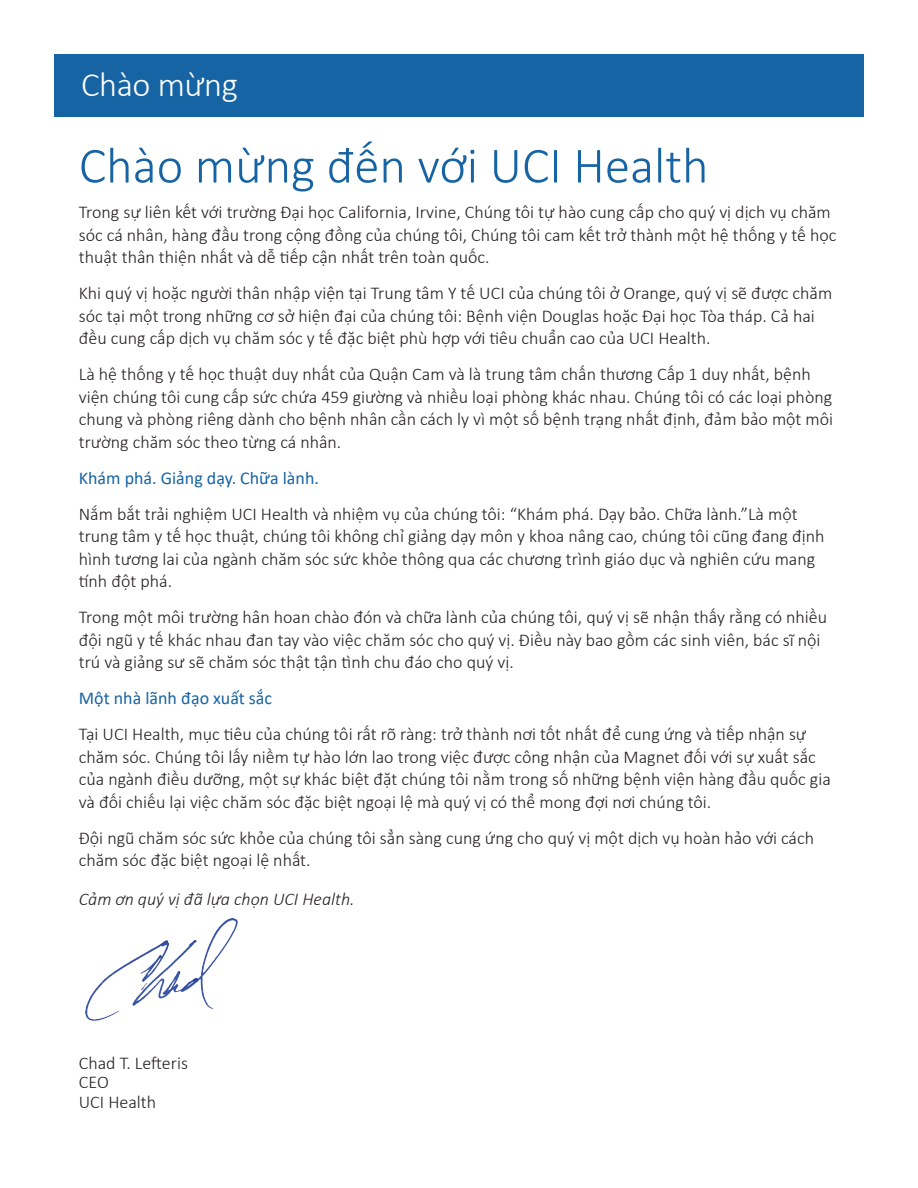
<style>
.page{position:relative;width:918px;height:1188px;background:#fff}
.page>*{position:absolute;margin:0;border:0;box-sizing:border-box;transform-origin:0 0}
.t1{font:300 51px "Calibri";color:#1764a4}
.t2{font:300 34.5px "Calibri";letter-spacing:-.01em;color:#fff}
.t3{font:300 18px/22.5px "Calibri";color:#231f20}
.t4{font:18px "Calibri";color:#1764a4}
.t5{font:italic 300 18px "Calibri";color:#231f20}
</style>
<div class="page">
<div style="left:54px;top:54px;width:810px;height:63px;background:#1764a4"></div>
<img style="left:85px;top:918px;width:153px;height:103px">
<h2 class="t2" style="left:81px;top:64px;width:159px">Chào mừng</h2>
<h1 class="t1" style="left:79px;top:134px;width:631px">Chào mừng đến với UCI Health</h1>
<p class="t3" style="left:79px;top:201px;width:759px">Trong sự liên kết với trường Đại học California, Irvine, Chúng tôi tự hào cung cấp cho quý vị dịch vụ chăm sóc cá nhân, hàng đầu trong cộng đồng của chúng tôi, Chúng tôi cam kết trở thành một hệ thống y tế học thuật thân thiện nhất và dễ tiếp cận nhất trên toàn quốc.</p>
<p class="t3" style="left:79px;top:282px;width:755px">Khi quý vị hoặc người thân nhập viện tại Trung tâm Y tế UCI của chúng tôi ở Orange, quý vị sẽ được chăm sóc tại một trong những cơ sở hiện đại của chúng tôi: Bệnh viện Douglas hoặc Đại học Tòa tháp. Cả hai đều cung cấp dịch vụ chăm sóc y tế đặc biệt phù hợp với tiêu chuẩn cao của UCI Health.</p>
<p class="t3" style="left:79px;top:363px;width:756px">Là hệ thống y tế học thuật duy nhất của Quận Cam và là trung tâm chấn thương Cấp 1 duy nhất, bệnh viện chúng tôi cung cấp sức chứa 459 giường và nhiều loại phòng khác nhau. Chúng tôi có các loại phòng chung và phòng riêng dành cho bệnh nhân cần cách ly vì một số bệnh trạng nhất định, đảm bảo một môi trường chăm sóc theo từng cá nhân.</p>
<p class="t4" style="left:79px;top:465px;width:242px">Khám phá. Giảng dạy. Chữa lành.</p>
<p class="t3" style="left:79px;top:503px;width:747px">Nắm bắt trải nghiệm UCI Health và nhiệm vụ của chúng tôi: “Khám phá. Dạy bảo. Chữa lành.”Là một trung tâm y tế học thuật, chúng tôi không chỉ giảng dạy môn y khoa nâng cao, chúng tôi cũng đang định hình tương lai của ngành chăm sóc sức khỏe thông qua các chương trình giáo dục và nghiên cứu mang tính đột phá.</p>
<p class="t3" style="left:79px;top:606px;width:750px">Trong một môi trường hân hoan chào đón và chữa lành của chúng tôi, quý vị sẽ nhận thấy rằng có nhiều đội ngũ y tế khác nhau đan tay vào việc chăm sóc cho quý vị. Điều này bao gồm các sinh viên, bác sĩ nội trú và giảng sư sẽ chăm sóc thật tận tình chu đáo cho quý vị.</p>
<p class="t4" style="left:79px;top:686px;width:195px">Một nhà lãnh đạo xuất sắc</p>
<p class="t3" style="left:79px;top:723px;width:753px">Tại UCI Health, mục tiêu của chúng tôi rất rõ ràng: trở thành nơi tốt nhất để cung ứng và tiếp nhận sự chăm sóc. Chúng tôi lấy niềm tự hào lớn lao trong việc được công nhận của Magnet đối với sự xuất sắc của ngành điều dưỡng, một sự khác biệt đặt chúng tôi nằm trong số những bệnh viện hàng đầu quốc gia và đối chiếu lại việc chăm sóc đặc biệt ngoại lệ mà quý vị có thể mong đợi nơi chúng tôi.</p>
<p class="t3" style="left:79px;top:827px;width:737px">Đội ngũ chăm sóc sức khỏe của chúng tôi sẳn sàng cung ứng cho quý vị một dịch vụ hoàn hảo với cách chăm sóc đặc biệt ngoại lệ nhất.</p>
<p class="t5" style="left:79px;top:888px;width:277px">Cảm ơn quý vị đã lựa chọn UCI Health.</p>
<p class="t3" style="left:79px;top:1053px;width:111px;line-height:19.4px">Chad T. Lefteris<br>CEO<br>UCI Health</p>
</div>
